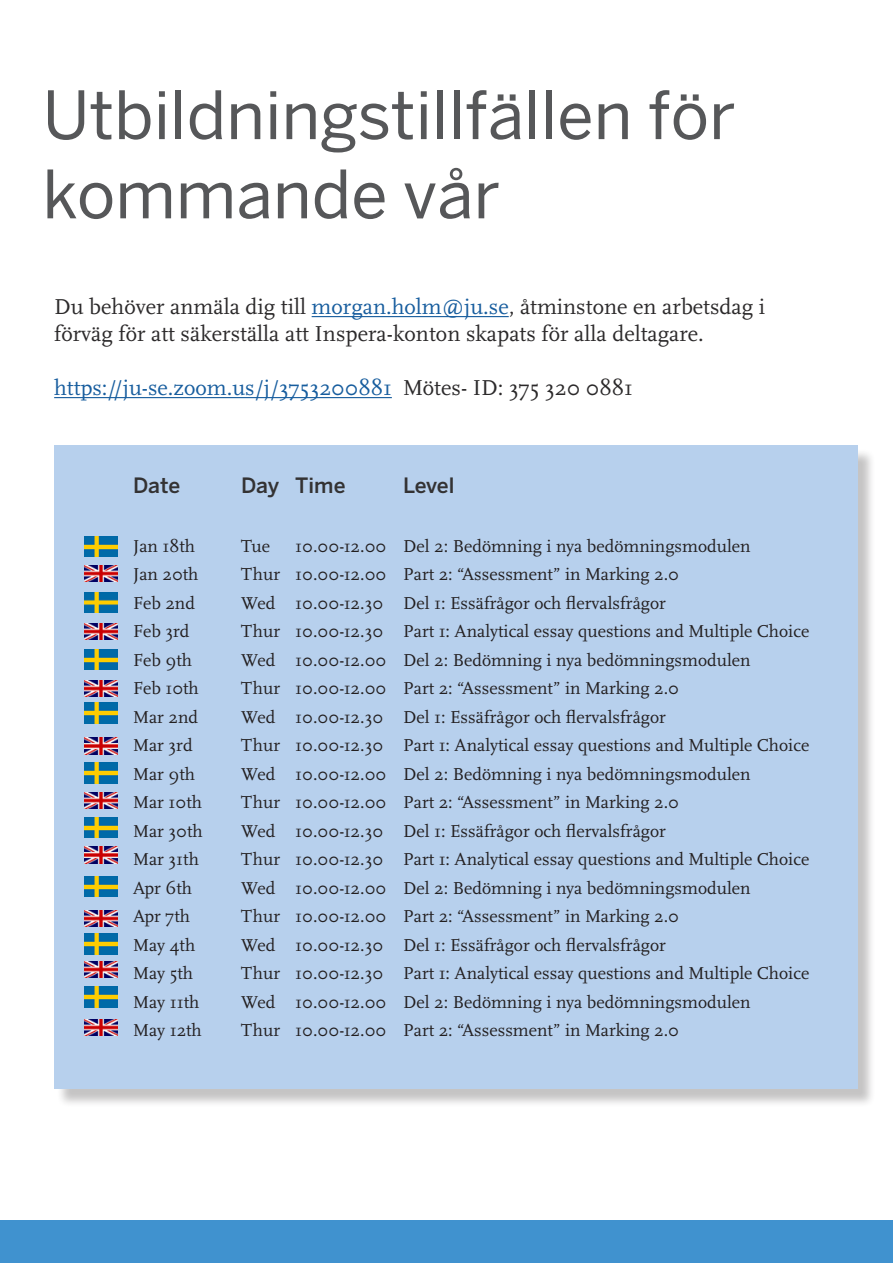
<style>
.page{position:relative;width:893px;height:1263px;background:#fff}
.page>*{position:absolute;margin:0;border:0;box-sizing:border-box;transform-origin:0 0}
._11pt_Left-reg{font:66px/79.2px "Benton Sans";color:#565759}
._11pt_Left-reg-2{font:22.5px/27px "Scala OT";color:#2b292a}
._11pt_Left-reg-3{font:22.5px "Scala OT";color:#175d9e}
._11pt_Righ-reg{font:500 21px "Benton Sans";letter-spacing:-.005em;color:#333233}
._11pt_Righ-reg-2{font:18px "Scala OT";color:#231f20}
.s1{color:#175d9e}
.s2{color:#2b292a}
</style>
<div class="page">
<hr style="left:312px;top:316px;width:197px;height:1px;background:#175d9e">
<hr style="left:54px;top:397px;width:338px;height:1px;background:#175d9e">
<div style="left:0;top:1220px;width:893px;height:43px;background:#4092cf"></div>
<div style="left:56px;top:448px;width:820px;height:659px;background:#231f20;opacity:.56"></div>
<div style="left:54px;top:446px;width:803px;height:643px;background:#b7d0ed"></div>
<img style="left:85px;top:581px;width:32px;height:1px">
<img style="left:85px;top:623px;width:32px;height:16px">
<img style="left:85px;top:680px;width:32px;height:17px">
<img style="left:85px;top:738px;width:32px;height:16px">
<img style="left:85px;top:792px;width:32px;height:17px">
<img style="left:85px;top:847px;width:32px;height:16px">
<img style="left:85px;top:910px;width:32px;height:16px">
<img style="left:85px;top:962px;width:32px;height:16px">
<img style="left:85px;top:1019px;width:32px;height:17px">
<img style="left:85px;top:592px;width:32px;height:20px">
<img style="left:85px;top:649px;width:32px;height:21px">
<img style="left:85px;top:703px;width:32px;height:20px">
<img style="left:85px;top:763px;width:32px;height:20px">
<img style="left:85px;top:817px;width:32px;height:21px">
<img style="left:85px;top:876px;width:32px;height:21px">
<img style="left:85px;top:934px;width:32px;height:20px">
<img style="left:85px;top:987px;width:32px;height:20px">
<img style="left:85px;top:536px;width:32px;height:21px">
<img style="left:85px;top:566px;width:32px;height:15px">
<p class="_11pt_Left-reg" style="left:42px;top:75px;width:694px">Utbildningstillfällen för kommande vår</p>
<p class="_11pt_Left-reg-2" style="left:54px;top:294px;width:712px">Du behöver anmäla dig till <span class="s1">morgan.holm@ju.se</span>, åtminstone en arbetsdag i förväg för att säkerställa att Inspera-konton skapats för alla deltagare.</p>
<p class="_11pt_Left-reg-3" style="left:54px;top:375px;width:580px">https://ju-se.zoom.us/j/3753200881 <span class="s2">Mötes- ID: 375 320 0881</span></p>
<p class="_11pt_Righ-reg" style="left:133px;top:473px;width:49px">Date</p>
<p class="_11pt_Righ-reg" style="left:241px;top:473px;width:106px">Day Time</p>
<p class="_11pt_Righ-reg" style="left:403px;top:473px;width:53px">Level</p>
<p class="_11pt_Righ-reg-2" style="left:133px;top:536px;width:63px">Jan 18th</p>
<p class="_11pt_Righ-reg-2" style="left:241px;top:536px;width:30px">Tue</p>
<p class="_11pt_Righ-reg-2" style="left:295px;top:536px;width:457px">10.00-12.00 Del 2: Bedömning i nya bedömningsmodulen</p>
<p class="_11pt_Righ-reg-2" style="left:133px;top:565px;width:67px">Jan 20th</p>
<p class="_11pt_Righ-reg-2" style="left:241px;top:565px;width:439px">Thur 10.00-12.00 Part 2: “Assessment” in Marking 2.0</p>
<p class="_11pt_Righ-reg-2" style="left:133px;top:593px;width:63px">Feb 2nd</p>
<p class="_11pt_Righ-reg-2" style="left:241px;top:593px;width:426px">Wed 10.00-12.30 Del 1: Essäfrågor och flervalsfrågor</p>
<p class="_11pt_Righ-reg-2" style="left:133px;top:622px;width:58px">Feb 3rd</p>
<p class="_11pt_Righ-reg-2" style="left:241px;top:622px;width:570px">Thur 10.00-12.30 Part 1: Analytical essay questions and Multiple Choice</p>
<p class="_11pt_Righ-reg-2" style="left:133px;top:650px;width:60px">Feb 9th</p>
<p class="_11pt_Righ-reg-2" style="left:241px;top:650px;width:511px">Wed 10.00-12.00 Del 2: Bedömning i nya bedömningsmodulen</p>
<p class="_11pt_Righ-reg-2" style="left:133px;top:679px;width:67px">Feb 10th</p>
<p class="_11pt_Righ-reg-2" style="left:241px;top:679px;width:439px">Thur 10.00-12.00 Part 2: “Assessment” in Marking 2.0</p>
<p class="_11pt_Righ-reg-2" style="left:133px;top:707px;width:66px">Mar 2nd</p>
<p class="_11pt_Righ-reg-2" style="left:241px;top:707px;width:426px">Wed 10.00-12.30 Del 1: Essäfrågor och flervalsfrågor</p>
<p class="_11pt_Righ-reg-2" style="left:133px;top:736px;width:61px">Mar 3rd</p>
<p class="_11pt_Righ-reg-2" style="left:241px;top:736px;width:570px">Thur 10.00-12.30 Part 1: Analytical essay questions and Multiple Choice</p>
<p class="_11pt_Righ-reg-2" style="left:133px;top:764px;width:63px">Mar 9th</p>
<p class="_11pt_Righ-reg-2" style="left:241px;top:764px;width:511px">Wed 10.00-12.00 Del 2: Bedömning i nya bedömningsmodulen</p>
<p class="_11pt_Righ-reg-2" style="left:133px;top:793px;width:70px">Mar 10th</p>
<p class="_11pt_Righ-reg-2" style="left:241px;top:793px;width:439px">Thur 10.00-12.00 Part 2: “Assessment” in Marking 2.0</p>
<p class="_11pt_Righ-reg-2" style="left:133px;top:821px;width:71px">Mar 30th</p>
<p class="_11pt_Righ-reg-2" style="left:241px;top:821px;width:426px">Wed 10.00-12.30 Del 1: Essäfrågor och flervalsfrågor</p>
<p class="_11pt_Righ-reg-2" style="left:133px;top:850px;width:67px">Mar 31th</p>
<p class="_11pt_Righ-reg-2" style="left:241px;top:850px;width:570px">Thur 10.00-12.30 Part 1: Analytical essay questions and Multiple Choice</p>
<p class="_11pt_Righ-reg-2" style="left:133px;top:878px;width:60px">Apr 6th</p>
<p class="_11pt_Righ-reg-2" style="left:241px;top:878px;width:511px">Wed 10.00-12.00 Del 2: Bedömning i nya bedömningsmodulen</p>
<p class="_11pt_Righ-reg-2" style="left:133px;top:907px;width:58px">Apr 7th</p>
<p class="_11pt_Righ-reg-2" style="left:241px;top:907px;width:439px">Thur 10.00-12.00 Part 2: “Assessment” in Marking 2.0</p>
<p class="_11pt_Righ-reg-2" style="left:133px;top:935px;width:63px">May 4th</p>
<p class="_11pt_Righ-reg-2" style="left:241px;top:935px;width:426px">Wed 10.00-12.30 Del 1: Essäfrågor och flervalsfrågor</p>
<p class="_11pt_Righ-reg-2" style="left:133px;top:964px;width:61px">May 5th</p>
<p class="_11pt_Righ-reg-2" style="left:241px;top:964px;width:570px">Thur 10.00-12.30 Part 1: Analytical essay questions and Multiple Choice</p>
<p class="_11pt_Righ-reg-2" style="left:133px;top:992px;width:68px">May 11th</p>
<p class="_11pt_Righ-reg-2" style="left:241px;top:992px;width:511px">Wed 10.00-12.00 Del 2: Bedömning i nya bedömningsmodulen</p>
<p class="_11pt_Righ-reg-2" style="left:133px;top:1021px;width:70px">May 12th</p>
<p class="_11pt_Righ-reg-2" style="left:241px;top:1021px;width:439px">Thur 10.00-12.00 Part 2: “Assessment” in Marking 2.0</p>
</div>
